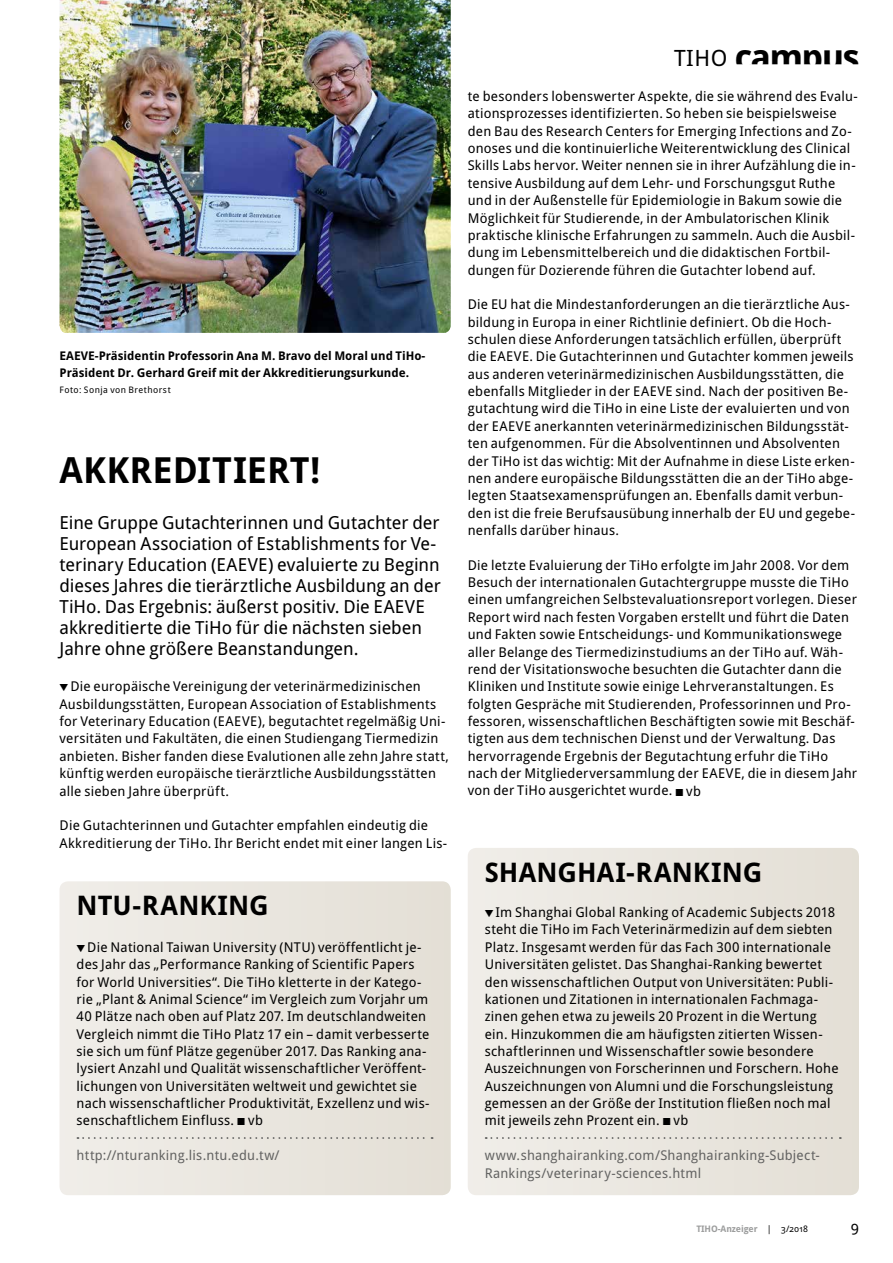
<style>
.page{position:relative;width:893px;height:1263px;background:#fff}
.page>*{position:absolute;margin:0;border:0;box-sizing:border-box;transform-origin:0 0}
.t1{font:700 36px "Droid Sans Pro";color:#000}
.t2{font:700 27px "Droid Sans Pro";letter-spacing:.005em;color:#000}
.t3{font:18px/21px "Droid Sans Pro";color:#000}
.t4{font:15px "Droid Sans Pro";color:#000}
.t5{font:13.5px/17.4px "Droid Sans Pro";letter-spacing:.015em;color:#000}
.t6{font:13.5px/17.4px "Droid Sans Pro";letter-spacing:.015em;color:#636362}
.t7{font:700 12px/16.5px "Droid Sans Pro";color:#000}
.t8{font:9px "Droid Sans Pro";letter-spacing:.05em;color:#000}
.t9{font:700 9px "Droid Sans Pro";letter-spacing:-.01em;color:#9c9d9d}
.s1{font-weight:400;font-size:22.5px}
.s2{font-weight:400;color:#000}
</style>
<div class="page">
<svg style="left:60px;top:881px;width:391px;height:314px;background:#e9e6df"></svg>
<svg style="left:77px;top:1137px;width:356px;height:2px"></svg>
<svg style="left:468px;top:848px;width:391px;height:347px;background:#e9e6df"></svg>
<svg style="left:486px;top:1137px;width:355px;height:2px"></svg>
<img style="left:60px;top:0;width:391px;height:333px">
<svg style="left:77px;top:945px;width:8px;height:7px"></svg>
<svg style="left:238px;top:1118px;width:7px;height:7px"></svg>
<svg style="left:485px;top:910px;width:8px;height:7px"></svg>
<svg style="left:663px;top:1118px;width:7px;height:7px"></svg>
<p class="t7" style="left:60px;top:347px;width:367px">EAEVE-Präsidentin Professorin Ana M. Bravo del Moral und TiHo-<br>Präsident Dr. Gerhard Greif mit der Akkreditierungsurkunde.</p>
<p class="t8" style="left:60px;top:384px;width:113px">Foto: Sonja von Brethorst</p>
<p class="t1" style="left:60px;top:444px;width:262px">AKKREDITIERT!</p>
<p class="t3" style="left:60px;top:512px;width:383px">Eine Gruppe Gutachterinnen und Gutachter der European Association of Establishments for Ve&shy;terinary Education (EAEVE) evaluierte zu Beginn dieses Jahres die tierärztliche Ausbildung an der TiHo. Das Ergebnis: äußerst positiv. Die EAEVE akkreditierte die TiHo für die nächsten sieben Jahre ohne größere Beanstandungen.</p>
<p class="t5" style="left:60px;top:677px;width:391px;text-indent:11px">Die europäische Vereinigung der veterinärmedizinischen Ausbildungsstätten, European Association of Establishments for Veterinary Education (EAEVE), begutachtet regelmäßig Uni&shy;versitäten und Fakultäten, die einen Studiengang Tiermedizin anbieten. Bisher fanden diese Evalutionen alle zehn Jahre statt, künftig werden europäische tierärztliche Ausbildungsstätten alle sieben Jahre überprüft.</p>
<p class="t5" style="left:60px;top:816px;width:389px">Die Gutachterinnen und Gutachter empfahlen eindeutig die<br>Akkreditierung der TiHo. Ihr Bericht endet mit einer langen Lis-</p>
<p class="t2" style="left:77px;top:886px;width:194px">NTU-RANKING</p>
<p class="t5" style="left:77px;top:938px;width:354px;text-indent:11px">Die National Taiwan University (NTU) veröffentlicht je&shy;des Jahr das „Performance Ranking of Scientific Papers for World Universities“. Die TiHo kletterte in der Katego&shy;rie „Plant &amp; Animal Science“ im Vergleich zum Vorjahr um 40 Plätze nach oben auf Platz 207. Im deutschlandweiten Vergleich nimmt die TiHo Platz 17 ein – damit verbesserte sie sich um fünf Plätze gegenüber 2017. Das Ranking ana&shy;lysiert Anzahl und Qualität wissenschaftlicher Veröffent&shy;lichungen von Universitäten weltweit und gewichtet sie nach wissenschaftlicher Produktivität, Exzellenz und wis&shy;senschaftlichem Einfluss. vb</p>
<p class="t6" style="left:77px;top:1146px;width:205px">http://nturanking.lis.ntu.edu.tw/</p>
<p class="t1" style="left:674px;top:31px;width:187px"><span class="s1">TIHO</span> campus</p>
<p class="t5" style="left:468px;top:87px;width:392px">te besonders lobenswerter Aspekte, die sie während des Evalu&shy;ationsprozesses identifizierten. So heben sie beispielsweise den Bau des Research Centers for Emerging Infections and Zo&shy;onoses und die kontinuierliche Weiterentwicklung des Clinical Skills Labs hervor. Weiter nennen sie in ihrer Aufzählung die in&shy;tensive Ausbildung auf dem Lehr- und Forschungsgut Ruthe und in der Außenstelle für Epidemiologie in Bakum sowie die Möglichkeit für Studierende, in der Ambulatorischen Klinik praktische klinische Erfahrungen zu sammeln. Auch die Ausbil&shy;dung im Lebensmittelbereich und die didaktischen Fortbil&shy;dungen für Dozierende führen die Gutachter lobend auf.</p>
<p class="t5" style="left:468px;top:295px;width:389px">Die EU hat die Mindestanforderungen an die tierärztliche Aus&shy;bildung in Europa in einer Richtlinie definiert. Ob die Hoch&shy;schulen diese Anforderungen tatsächlich erfüllen, überprüft die EAEVE. Die Gutachterinnen und Gutachter kommen jeweils aus anderen veterinärmedizinischen Ausbildungsstätten, die ebenfalls Mitglieder in der EAEVE sind. Nach der positiven Be&shy;gutachtung wird die TiHo in eine Liste der evaluierten und von der EAEVE anerkannten veterinärmedizinischen Bildungsstät&shy;ten aufgenommen. Für die Absolventinnen und Absolventen der TiHo ist das wichtig: Mit der Aufnahme in diese Liste erken&shy;nen andere europäische Bildungsstätten die an der TiHo abge&shy;legten Staatsexamensprüfungen an. Ebenfalls damit verbun&shy;den ist die freie Berufsausübung innerhalb der EU und gegebe&shy;nenfalls darüber hinaus.</p>
<p class="t5" style="left:468px;top:556px;width:391px">Die letzte Evaluierung der TiHo erfolgte im Jahr 2008. Vor dem Besuch der internationalen Gutachtergruppe musste die TiHo einen umfangreichen Selbstevaluationsreport vorlegen. Dieser Report wird nach festen Vorgaben erstellt und führt die Daten und Fakten sowie Entscheidungs- und Kommunikationswege aller Belange des Tiermedizinstudiums an der TiHo auf. Wäh&shy;rend der Visitationswoche besuchten die Gutachter dann die Kliniken und Institute sowie einige Lehrveranstaltungen. Es folgten Gespräche mit Studierenden, Professorinnen und Pro&shy;fessoren, wissenschaftlichen Beschäftigten sowie mit Beschäf&shy;tigten aus dem technischen Dienst und der Verwaltung. Das hervorragende Ergebnis der Begutachtung erfuhr die TiHo nach der Mitgliederversammlung der EAEVE, die in diesem Jahr von der TiHo ausgerichtet wurde. vb</p>
<p class="t2" style="left:485px;top:853px;width:279px">SHANGHAI-RANKING</p>
<p class="t5" style="left:485px;top:903px;width:355px;text-indent:11px">Im Shanghai Global Ranking of Academic Subjects 2018 steht die TiHo im Fach Veterinärmedizin auf dem siebten Platz. Insgesamt werden für das Fach 300 internationale Universitäten gelistet. Das Shanghai-Ranking bewertet den wissenschaftlichen Output von Universitäten: Publi&shy;kationen und Zitationen in internationalen Fachmaga&shy;zinen gehen etwa zu jeweils 20 Prozent in die Wertung ein. Hinzukommen die am häufigsten zitierten Wissen&shy;schaftlerinnen und Wissenschaftler sowie besondere Auszeichnungen von Forscherinnen und Forschern. Hohe Auszeichnungen von Alumni und die Forschungsleistung gemessen an der Größe der Institution fließen noch mal mit jeweils zehn Prozent ein. vb</p>
<p class="t6" style="left:485px;top:1146px;width:337px">www.shanghairanking.com/Shanghairanking-Subject-<br>Rankings/veterinary-sciences.html</p>
<p class="t9" style="left:696px;top:1222px;width:113px">TIHO-Anzeiger <span class="s2">| 3/2018</span></p>
<p class="t4" style="left:851px;top:1216px;width:10px">9</p>
</div>
